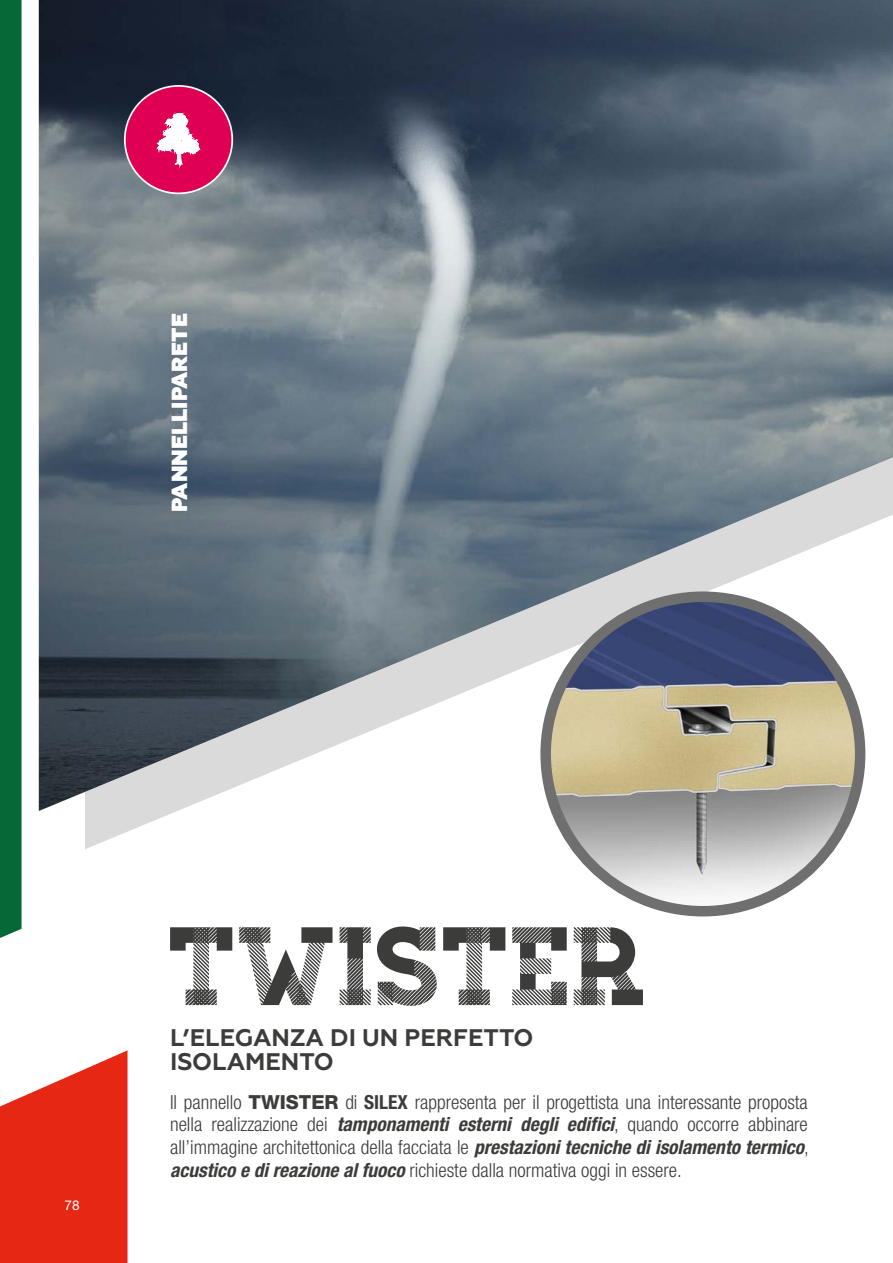
<style>
.page{position:relative;width:893px;height:1263px;background:#fff}
.page>*{position:absolute;margin:0;border:0;box-sizing:border-box;transform-origin:0 0}
.t1{font:111.15px "Homestead Display";color:#3c3c3b}
.t2{font:700 24px/24px "Geometria";color:#3c3c3b}
.t3{font:800 21.9px "Geometria";color:#fff}
.t4{font:300 condensed 19.35px/22.6px "Helvetica Neue";color:#3c3c3b;text-align:justify}
.t5{font:13.5px "Helvetica Neue";color:#fff}
.s1{font-weight:800;font-stretch:normal}
.s2{font-weight:700}
.s3{font-weight:700;font-style:italic}
</style>
<div class="page">
<div style="left:0;top:0;width:22px;height:938px;background:#046936"></div>
<svg style="left:0;top:1050px;width:128px;height:213px;background:#e84332"></svg>
<img style="left:39px;top:0;width:854px;height:811px">
<div style="left:125px;top:86px;width:107px;height:107px;background:#e00053;border-radius:50%"></div>
<div style="left:124px;top:85px;width:109px;height:109px;border:2px solid #fff;border-radius:50%"></div>
<svg style="left:158px;top:113px;width:41px;height:52px"></svg>
<img style="left:546px;top:597px;width:314px;height:314px;border-radius:157px">
<div style="left:540px;top:591px;width:325px;height:325px;border:10px solid #706f6f;border-radius:50%"></div>
<p class="t3" style="left:166px;top:512px;width:200px;rotate:-90deg">PANNELLIPARETE</p>
<p class="t5" style="left:64px;top:1197px;width:17px">78</p>
<h1 class="t1" style="left:170px;top:901px;width:481px">TWISTER</h1>
<p class="t2" style="left:170px;top:1026px;width:365px">L’ELEGANZA DI UN PERFETTO<br>ISOLAMENTO</p>
<p class="t4" style="left:170px;top:1090px;width:640px">Il pannello <span class="s1">TWISTER</span> di <span class="s2">SILEX</span> rappresenta per il progettista una interessante proposta nella realizzazione dei <span class="s3">tamponamenti esterni degli edifici</span>, quando occorre abbinare all’immagine architettonica della facciata le <span class="s3">prestazioni tecniche di isolamento termico</span>, <span class="s3">acustico e di reazione al fuoco</span> richieste dalla normativa oggi in essere.</p>
</div>
